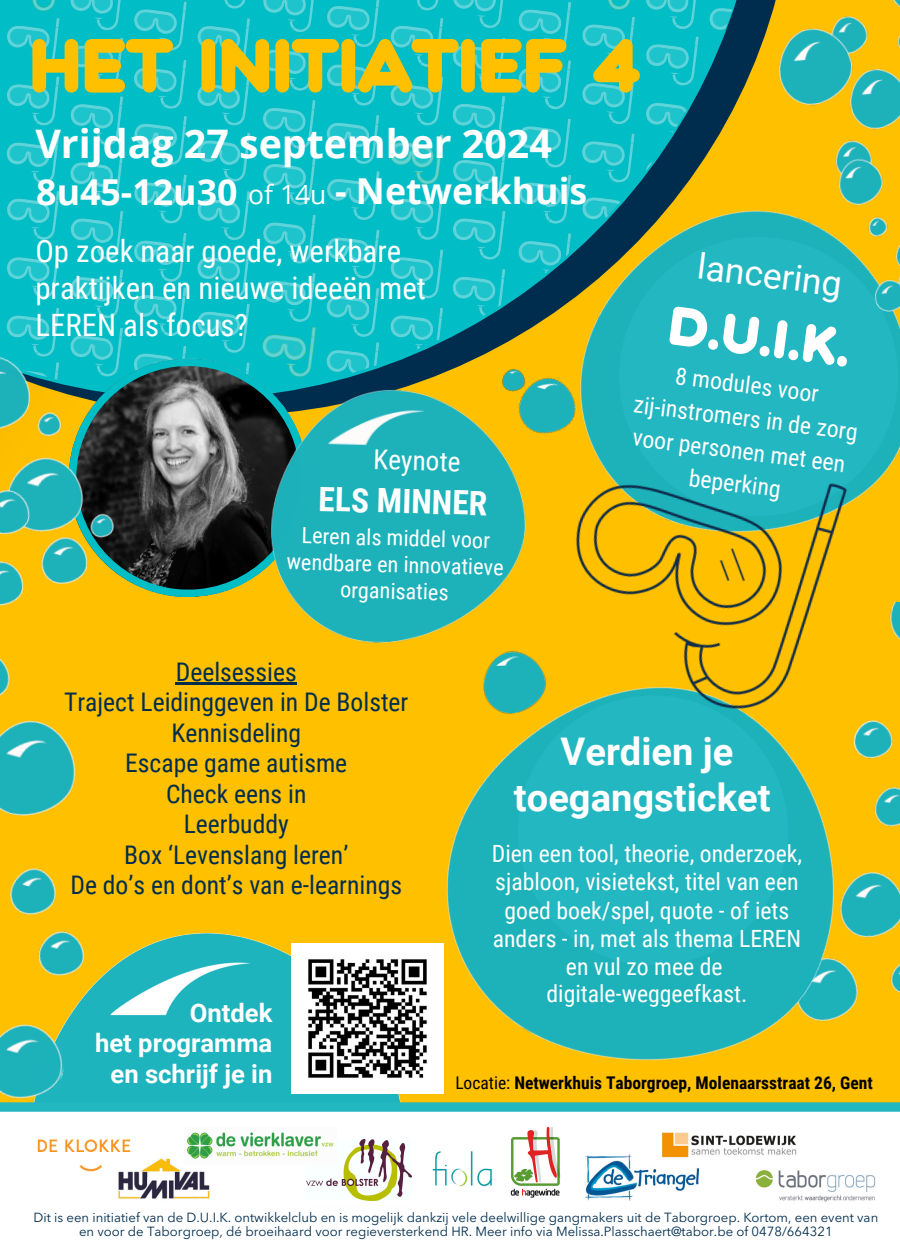
<style>
.page{position:relative;width:900px;height:1260px;background:#fff}
.page>*{position:absolute;margin:0;border:0;box-sizing:border-box;transform-origin:0 0}
.t1{font:78.75px "Fattern";letter-spacing:-.03em;color:#ffc000}
.t2{font:56.25px "Fattern";color:#fff}
.t3{font:700 39.38px "Open Sans";color:#fff}
.t4{font:700 38.12px/45.5px "Roboto";color:#fff;text-align:center}
.t5{font:700 35.75px "Open Sans";color:#fff}
.t6{font:35.5px "Roboto";color:#fff}
.t7{font:700 33.56px "Roboto Condensed";color:#fff}
.t8{font:30.88px/36.9px "Roboto Condensed";color:#fff}
.t9{font:27.38px "Roboto Condensed";color:#fff}
.t10{font:26.44px "Open Sans";color:#fff}
.t11{font:25.62px "Roboto Condensed";color:#002d4e}
.t12{font:700 25.62px "Roboto";color:#fff}
.t13{font:23.75px/28.1px "Roboto Condensed";color:#fff;text-align:center}
.t14{font:22.25px/26.6px "Roboto Condensed";color:#fff;text-align:center}
.t15{font:700 17.5px "Roboto Condensed";color:#000}
.t16{font:13.12px/14.1px "Avenir Next LT Pro";color:#002d4e;text-align:center}
.s1{font-weight:400}
</style>
<div class="page">
<div style="left:246px;top:658px;width:106px;height:267px;background:#ffc000"></div>
<img style="left:246px;top:925px;width:106px;height:177px">
<img style="left:0;top:0;width:637px;height:377px">
<svg style="left:246px;top:353px;width:67px;height:24px"></svg>
<img style="left:246px;top:377px;width:259px;height:281px">
<img style="left:505px;top:140px;width:395px;height:456px">
<div style="left:619px;top:237px;width:279px;height:279px;background:#23b7c2;border-radius:50%"></div>
<img style="left:352px;top:596px;width:548px;height:506px">
<div style="left:518px;top:695px;width:270px;height:270px;background:#23b7c2;border-radius:50%"></div>
<img style="left:0;top:256px;width:246px;height:846px">
<div style="left:0;top:1102px;width:900px;height:10px;background:#23b7c2"></div>
<img style="left:637px;top:0;width:263px;height:472px">
<img style="left:508px;top:369px;width:76px;height:75px">
<img style="left:540px;top:425px;width:317px;height:312px">
<img style="left:477px;top:649px;width:72px;height:69px">
<img style="left:498px;top:366px;width:31px;height:30px">
<div style="left:30px;top:630px;width:107px;height:107px;background:#ffc000;border-radius:50%"></div>
<img style="left:586px;top:1155px;width:113px;height:46px">
<img style="left:306px;top:1139px;width:106px;height:62px">
<img style="left:37px;top:1139px;width:94px;height:33px">
<img style="left:116px;top:1155px;width:94px;height:44px">
<img style="left:755px;top:1170px;width:121px;height:32px">
<img style="left:513px;top:1126px;width:48px;height:72px">
<img style="left:432px;top:1137px;width:81px;height:59px">
<img style="left:658px;top:1132px;width:139px;height:28px">
<img style="left:292px;top:944px;width:152px;height:149px">
<img style="left:185px;top:1132px;width:152px;height:33px">
<hr style="left:176px;top:682px;width:121px;height:3px;background:#002d4e">
<p class="t1" style="left:28px;top:39px;width:616px">HET INITIATIEF 4</p>
<p class="t3" style="left:35px;top:116px;width:518px">Vrijdag 27 september 2024</p>
<p class="t5" style="left:36px;top:167px;width:203px">8u45-12u30</p>
<p class="t10" style="left:248px;top:176px;width:80px">of 14u</p>
<p class="t5" style="left:335px;top:166px;width:254px">- Netwerkhuis</p>
<p class="t8" style="left:35px;top:233px;width:392px">Op zoek naar goede, werkbare praktijken en nieuwe ideeën met<br>LEREN als focus?</p>
<p class="t9" style="left:374px;top:444px;width:89px;rotate:1deg">Keynote</p>
<h6 class="t7" style="left:319px;top:480px;width:170px;rotate:1deg">ELS MINNER</h6>
<p class="t14" style="left:287px;top:523px;width:219px;rotate:1deg">Leren als middel voor wendbare en innovatieve organisaties</p>
<p class="t6" style="left:700px;top:246px;width:147px;rotate:7deg">lancering</p>
<p class="t2" style="left:670px;top:306px;width:185px;rotate:7deg">D.U.I.K.</p>
<p class="t13" style="left:677px;top:362px;width:146px;rotate:7deg">8 modules voor</p>
<p class="t13" style="left:636px;top:390px;width:227px;rotate:7deg">zij-instromers in de zorg</p>
<p class="t13" style="left:635px;top:421px;width:216px;line-height:33.1px;rotate:7deg">voor personen met een beperking</p>
<p class="t11" style="left:176px;top:657px;width:123px">Deelsessies</p>
<p class="t11" style="left:64px;top:688px;width:346px">Traject Leidinggeven in De Bolster</p>
<h3 class="t11" style="left:171px;top:718px;width:131px">Kennisdeling</h3>
<p class="t11" style="left:125px;top:749px;width:224px">Escape game autisme</p>
<p class="t11" style="left:166px;top:779px;width:142px">Check eens in</p>
<p class="t11" style="left:184px;top:809px;width:107px">Leerbuddy</p>
<p class="t11" style="left:124px;top:840px;width:226px">Box ‘Levenslang leren’</p>
<p class="t11" style="left:70px;top:870px;width:333px">De do’s en dont’s van e-learnings</p>
<p class="t12" style="left:190px;top:998px;width:84px">Ontdek</p>
<p class="t12" style="left:95px;top:1028px;width:179px">het programma</p>
<p class="t12" style="left:111px;top:1059px;width:163px">en schrijf je in</p>
<p class="t4" style="left:514px;top:729px;width:258px">Verdien je toegangsticket</p>
<p class="t13" style="left:492px;top:840px;width:312px">Dien een tool, theorie, onderzoek, sjabloon, visietekst, titel van een goed boek/spel, quote - of iets anders - in, met als thema LEREN en vul zo mee de</p>
<p class="t13" style="left:546px;top:980px;width:203px">digitale-weggeefkast.</p>
<p class="t15" style="left:455px;top:1072px;width:419px"><span class="s1">Locatie:</span> Netwerkhuis Taborgroep, Molenaarsstraat 26, Gent</p>
<p class="t16" style="left:33px;top:1212px;width:846px">Dit is een initiatief van de D.U.I.K. ontwikkelclub en is mogelijk dankzij vele deelwillige gangmakers uit de Taborgroep. Kortom, een event van en voor de Taborgroep, dé broeihaard voor regieversterkend HR. Meer info via Melissa.Plasschaert@tabor.be of 0478/664321</p>
</div>
